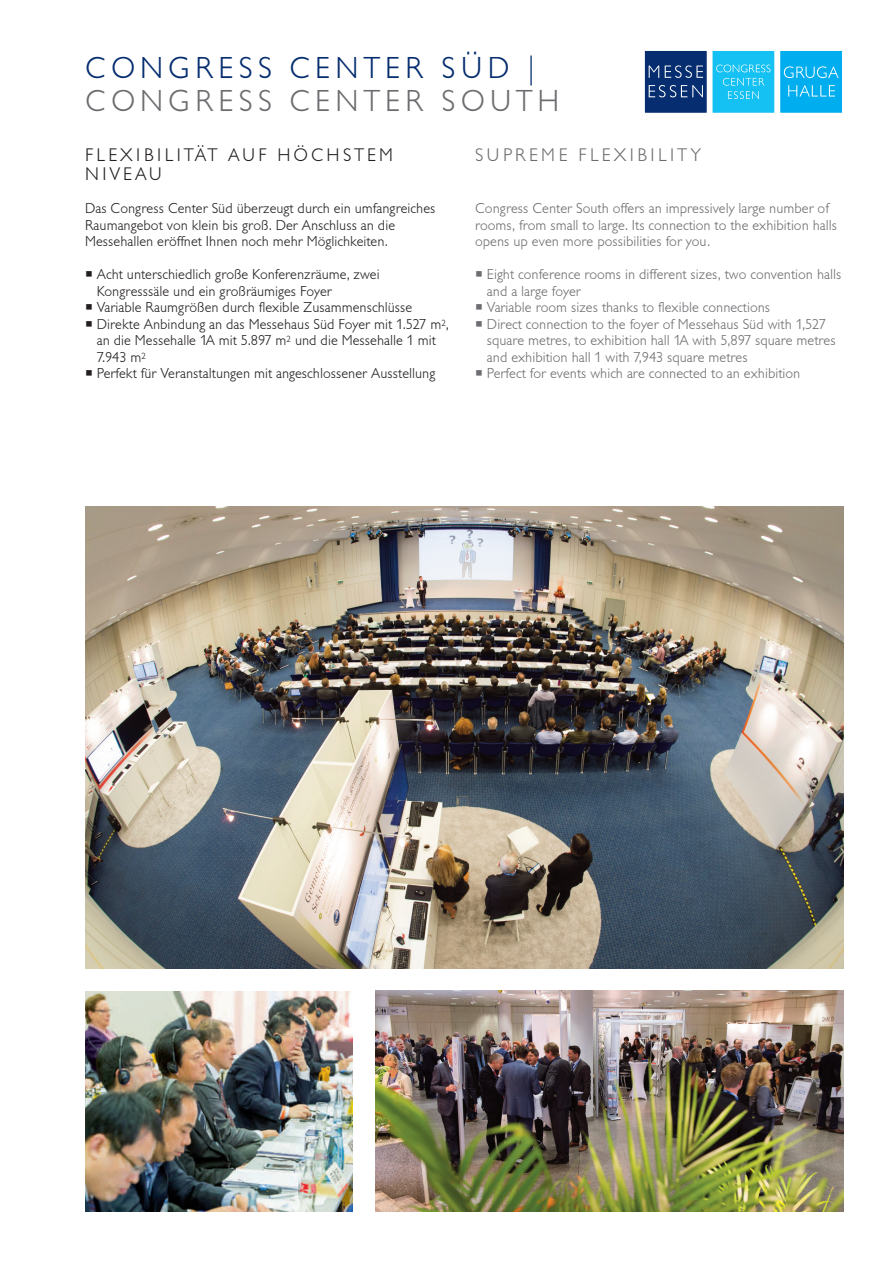
<style>
.page{position:relative;width:893px;height:1263px;background:#fff}
.page>*{position:absolute;margin:0;border:0;box-sizing:border-box;transform-origin:0 0}
.t1{font:300 30px "Gill Sans BQ";letter-spacing:.16em;color:#6c6d70}
.t2{font:300 30px "Gill Sans BQ";letter-spacing:.18em;color:#052d6f}
.t3{font:300 18px/19.5px "Gill Sans BQ";letter-spacing:.16em;color:#231f20}
.t4{font:300 18px "Gill Sans BQ";letter-spacing:.18em;color:#6c6d70}
.t5{font:300 14.25px/16.5px "Gill Sans BQ";color:#6c6d70}
.t6{font:300 14.25px/16.5px "Gill Sans BQ";color:#231f20}
</style>
<div class="page">
<div style="left:780px;top:50px;width:62px;height:63px;background:#00aeef"></div>
<svg style="left:788px;top:85px;width:47px;height:12px"></svg>
<svg style="left:784px;top:66px;width:54px;height:12px"></svg>
<div style="left:779px;top:50px;width:64px;height:64px;border:1px solid #fff"></div>
<div style="left:712px;top:50px;width:63px;height:63px;background:#15c0f2"></div>
<svg style="left:723px;top:78px;width:42px;height:21px"></svg>
<svg style="left:716px;top:65px;width:54px;height:7px"></svg>
<div style="left:711px;top:50px;width:64px;height:64px;border:1px solid #fff"></div>
<div style="left:644px;top:50px;width:63px;height:63px;background:#052d6f"></div>
<svg style="left:649px;top:65px;width:54px;height:13px"></svg>
<svg style="left:649px;top:85px;width:54px;height:12px"></svg>
<div style="left:644px;top:50px;width:64px;height:64px;border:1px solid #fff"></div>
<img style="left:85px;top:992px;width:268px;height:220px">
<img style="left:85px;top:506px;width:758px;height:462px">
<img style="left:376px;top:991px;width:467px;height:221px">
<h1 class="t2" style="left:85px;top:51px;width:451px">CONGRESS CENTER SÜD |</h1>
<h1 class="t1" style="left:85px;top:84px;width:476px">CONGRESS CENTER SOUTH</h1>
<p class="t3" style="left:85px;top:145px;width:310px">FLEXIBILITÄT AUF HÖCHSTEM<br>NIVEAU</p>
<p class="t6" style="left:85px;top:201px;width:352px">Das Congress Center Süd überzeugt durch ein umfangreiches<br>Raumangebot von klein bis groß. Der Anschluss an die<br>Messehallen eröffnet Ihnen noch mehr Möglichkeiten.</p>
<p class="t6" style="left:97px;top:267px;width:284px;text-indent:-12px">○ Acht unterschiedlich große Konferenzräume, zwei<br>Kongresssäle und ein großräumiges Foyer</p>
<p class="t6" style="left:85px;top:300px;width:329px">○ Variable Raumgrößen durch flexible Zusammenschlüsse</p>
<p class="t6" style="left:97px;top:316px;width:353px;text-indent:-12px">○ Direkte Anbindung an das Messehaus Süd Foyer mit 1.527 m<sup>2</sup>, an die Messehalle 1A mit 5.897 m<sup>2</sup> und die Messehalle 1 mit<br>7.943 m<sup>2</sup></p>
<p class="t6" style="left:85px;top:366px;width:352px">○ Perfekt für Veranstaltungen mit angeschlossener Ausstellung</p>
<p class="t4" style="left:475px;top:145px;width:228px">SUPREME FLEXIBILITY</p>
<p class="t5" style="left:475px;top:201px;width:363px">Congress Center South offers an impressively large number of rooms, from small to large. Its connection to the exhibition halls opens up even more possibilities for you.</p>
<p class="t5" style="left:487px;top:267px;width:356px;text-indent:-12px">○ Eight conference rooms in different sizes, two convention halls and a large foyer</p>
<p class="t5" style="left:475px;top:300px;width:297px">○ Variable room sizes thanks to flexible connections</p>
<p class="t5" style="left:487px;top:316px;width:350px;text-indent:-12px">○ Direct connection to the foyer of Messehaus Süd with 1,527 square metres, to exhibition hall 1A with 5,897 square metres and exhibition hall 1 with 7,943 square metres</p>
<p class="t5" style="left:475px;top:366px;width:327px">○ Perfect for events which are connected to an exhibition</p>
</div>
